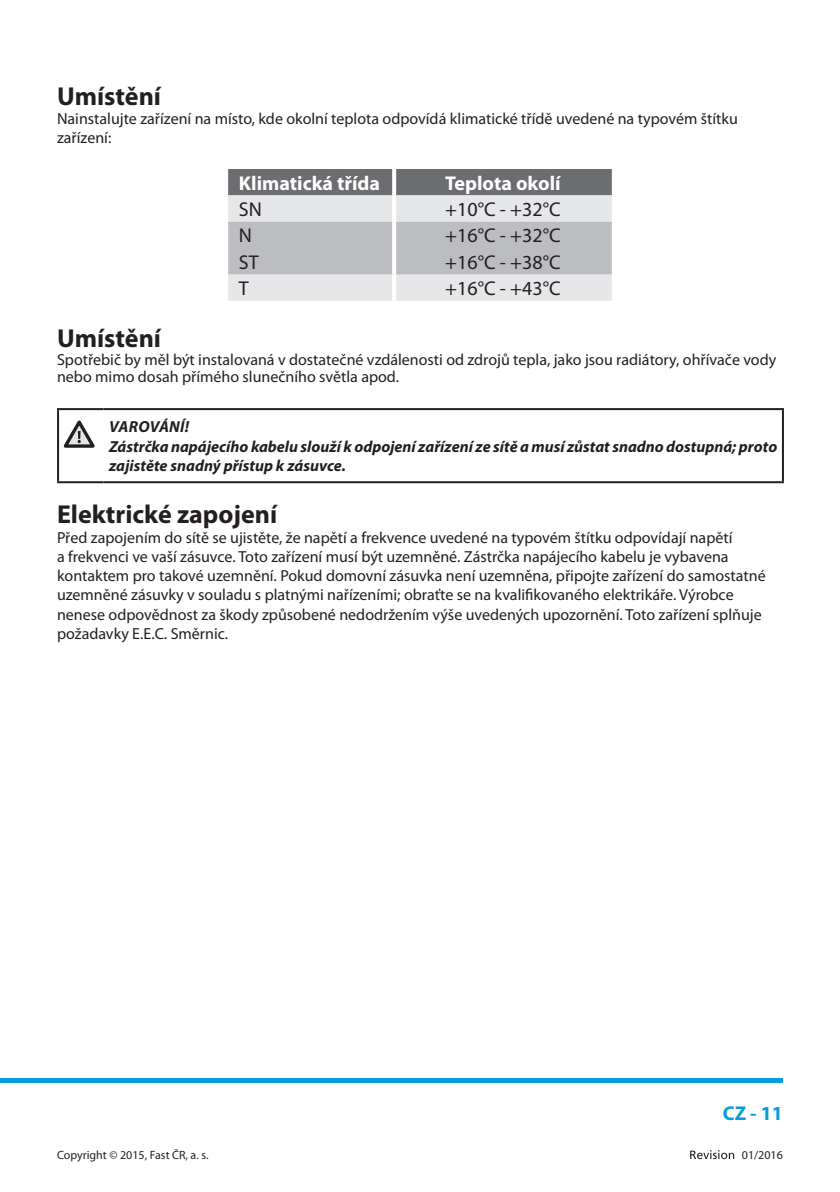
<style>
.page{position:relative;width:840px;height:1192px;background:#fff}
.page>*{position:absolute;margin:0;border:0;box-sizing:border-box;transform-origin:0 0}
.t1{font:700 26px "Myriad Pro";color:#231f20}
.t2{font:20px "Myriad Pro";color:#231f20}
.t3{font:700 20px "Myriad Pro";color:#fff}
.t4{font:700 20px "Myriad Pro";color:#069ddc}
.t5{font:16px/19.2px "Myriad Pro";color:#231f20}
.t6{font:italic 700 16px/19.2px "Myriad Pro";color:#231f20}
.t7{font:12px "Myriad Pro";color:#231f20}
</style>
<div class="page">
<hr style="left:0;top:1078px;width:783px;height:4px;background:#069ddc">
<svg style="left:690px;top:1150px;width:44px;height:8px"></svg>
<div style="left:228px;top:169px;width:384px;height:26px;background:#6c6d70"></div>
<div style="left:228px;top:195px;width:384px;height:106px;background:#e6e7e9"></div>
<div style="left:228px;top:222px;width:384px;height:52px;background:#bcbdc0"></div>
<svg style="left:392px;top:169px;width:4px;height:26px"></svg>
<hr style="left:392px;top:195px;width:4px;height:27px;background:#fff">
<hr style="left:392px;top:222px;width:4px;height:26px;background:#fff">
<hr style="left:392px;top:248px;width:4px;height:26px;background:#fff">
<hr style="left:392px;top:274px;width:4px;height:27px;background:#fff">
<hr style="left:103px;top:408px;width:681px;height:2px;background:#231f20">
<hr style="left:782px;top:410px;width:2px;height:71px;background:#231f20">
<hr style="left:103px;top:481px;width:681px;height:2px;background:#231f20">
<hr style="left:57px;top:408px;width:46px;height:2px;background:#231f20">
<hr style="left:57px;top:410px;width:2px;height:71px;background:#231f20">
<hr style="left:57px;top:481px;width:46px;height:2px;background:#231f20">
<svg style="left:63px;top:420px;width:32px;height:28px"></svg>
<p class="t1" style="left:57px;top:86px;width:105px">Umístění</p>
<p class="t5" style="left:57px;top:110px;width:682px">Nainstalujte zařízení na místo, kde okolní teplota odpovídá klimatické třídě uvedené na typovém štítku zařízení:</p>
<p class="t3" style="left:239px;top:175px;width:143px">Klimatická třída</p>
<p class="t3" style="left:445px;top:175px;width:117px">Teplota okolí</p>
<p class="t2" style="left:239px;top:202px;width:25px">SN</p>
<p class="t2" style="left:445px;top:202px;width:117px">+10°C - +32°C</p>
<p class="t2" style="left:239px;top:228px;width:15px">N</p>
<p class="t2" style="left:445px;top:228px;width:117px">+16°C - +32°C</p>
<p class="t2" style="left:239px;top:254px;width:21px">ST</p>
<p class="t2" style="left:445px;top:254px;width:117px">+16°C - +38°C</p>
<p class="t2" style="left:239px;top:281px;width:11px">T</p>
<p class="t2" style="left:445px;top:281px;width:117px">+16°C - +43°C</p>
<p class="t1" style="left:57px;top:328px;width:105px">Umístění</p>
<p class="t5" style="left:57px;top:352px;width:721px;line-height:17.6px">Spotřebič by měl být instalovaná v dostatečné vzdálenosti od zdrojů tepla, jako jsou radiátory, ohřívače vody nebo mimo dosah přímého slunečního světla apod.</p>
<p class="t6" style="left:109px;top:419px;width:669px">VAROVÁNÍ!<br>Zástrčka napájecího kabelu slouží k odpojení zařízení ze sítě a musí zůstat snadno dostupná; proto zajistěte snadný přístup k zásuvce.</p>
<p class="t1" style="left:57px;top:504px;width:222px">Elektrické zapojení</p>
<p class="t5" style="left:57px;top:529px;width:710px">Před zapojením do sítě se ujistěte, že napětí a frekvence uvedené na typovém štítku odpovídají napětí<br>a frekvenci ve vaší zásuvce. Toto zařízení musí být uzemněné. Zástrčka napájecího kabelu je vybavena kontaktem pro takové uzemnění. Pokud domovní zásuvka není uzemněna, připojte zařízení do samostatné uzemněné zásuvky v souladu s platnými nařízeními; obraťte se na kvalifikovaného elektrikáře. Výrobce nenese odpovědnost za škody způsobené nedodržením výše uvedených upozornění. Toto zařízení splňuje požadavky E.E.C. Směrnic.</p>
<p class="t4" style="left:723px;top:1105px;width:62px">CZ - 11</p>
<p class="t7" style="left:57px;top:1150px;width:153px">Copyright © 2015, Fast ČR, a. s.</p>
<p class="t7" style="left:742px;top:1150px;width:43px">01/2016</p>
</div>
